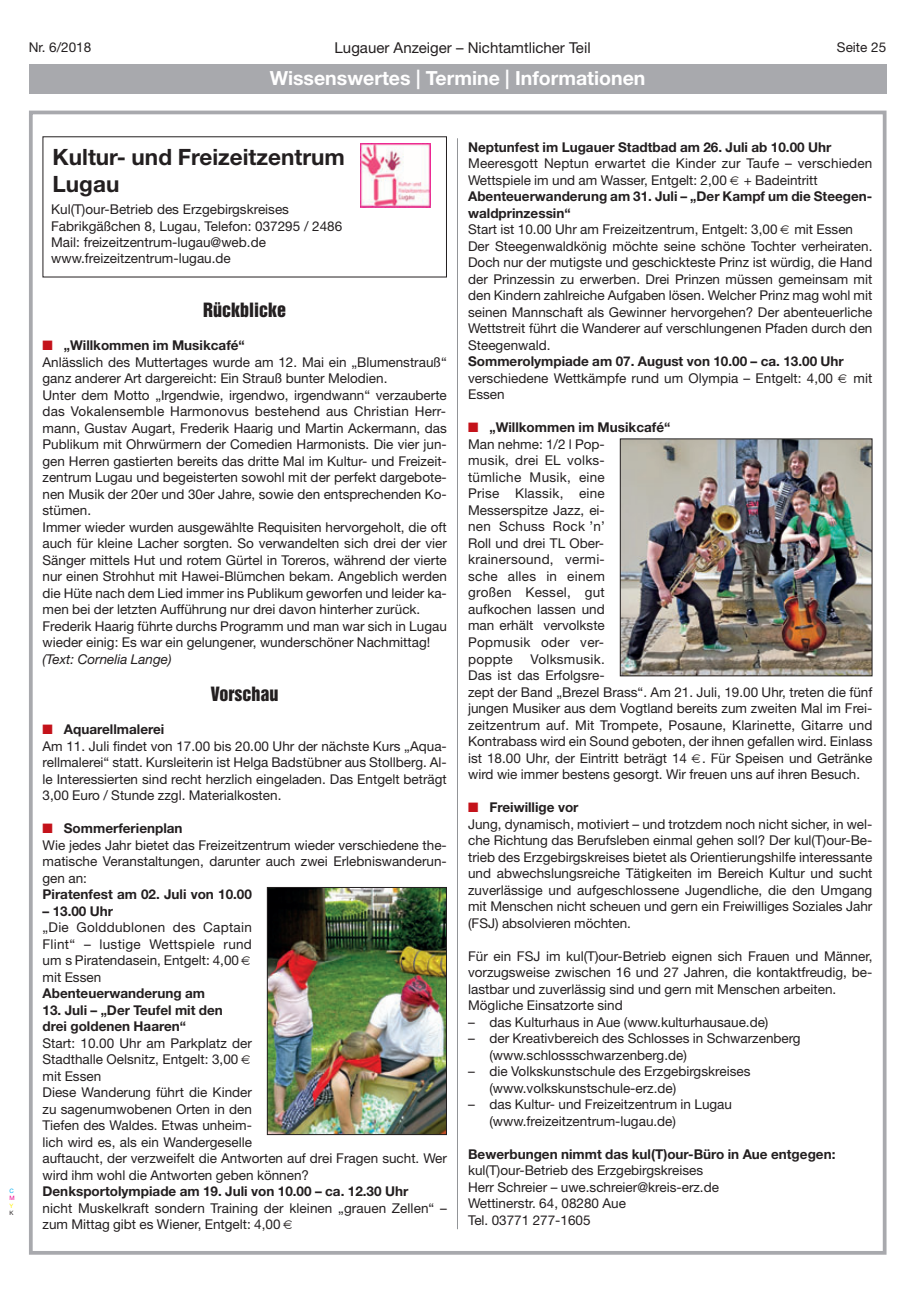
<style>
.page{position:relative;width:915px;height:1293px;background:#fff}
.page>*{position:absolute;margin:0;border:0;box-sizing:border-box;transform-origin:0 0}
.t1{font:700 22.5px/27px "Helvetica Neue";color:#231f20}
.t2{font:700 19.5px "Helvetica Neue";color:#fff}
.t3{font:18px "Helvetica Inserat";color:#231f20}
.t4{font:15px "Helvetica Neue";color:#231f20}
.t5{font:13.5px/16.5px "Helvetica Neue";color:#231f20}
.t6{font:700 13.5px/16.5px "Helvetica Neue";color:#231f20}
.t7{font:13.5px/16.5px "Helvetica Neue";letter-spacing:.02em;color:#231f20}
.t8{font:italic 13.5px "Helvetica Neue";color:#231f20}
.t9{font:6px "Helvetica Neue";color:#00aeef}
.t10{font:6px "Helvetica Neue";color:#ed028c}
.t11{font:6px "Helvetica Neue";color:#fff101}
.t12{font:6px "Helvetica Neue";color:#231f20}
.s1{color:#c4121a}
.s2{font-weight:700}
</style>
<div class="page">
<div style="left:29px;top:64px;width:857px;height:30px;background:#a8a9ad"></div>
<div style="left:29px;top:111px;width:857px;height:1143px;border:4px solid #a8a9ad"></div>
<img style="left:360px;top:143px;width:70px;height:64px">
<img style="left:269px;top:889px;width:175px;height:244px">
<div style="left:267px;top:887px;width:179px;height:248px;border:1px solid #231f20"></div>
<img style="left:621px;top:440px;width:249px;height:234px">
<div style="left:619px;top:438px;width:253px;height:238px;border:1px solid #231f20"></div>
<hr style="left:457px;top:138px;width:1px;height:1091px;background:#939598">
<p class="t5" style="left:29px;top:40px;width:64px">Nr. 6/2018</p>
<p class="t4" style="left:334px;top:42px;width:257px">Lugauer Anzeiger – Nichtamtlicher Teil</p>
<p class="t5" style="left:836px;top:40px;width:51px">Seite 25</p>
<h2 class="t2" style="left:269px;top:71px;width:377px">Wissenswertes | Termine | Informationen</h2>
<p class="t9" style="left:9px;top:1188px;width:6px">C</p>
<p class="t10" style="left:9px;top:1196px;width:7px">M</p>
<p class="t11" style="left:9px;top:1203px;width:5px">Y</p>
<p class="t12" style="left:9px;top:1210px;width:6px">K</p>
<h1 class="t1" style="left:53px;top:145px;width:294px">Kultur- und Freizeitzentrum<br>Lugau</h1>
<p class="t5" style="left:51px;top:203px;width:292px">Kul(T)our-Betrieb des Erzgebirgskreises Fabrikgäßchen 8, Lugau, Telefon: 037295 / 2486<br>Mail: freizeitzentrum-lugau@web.de www.freizeitzentrum-lugau.de</p>
<h3 class="t3" style="left:203px;top:303px;width:85px">Rückblicke</h3>
<p class="t5" style="left:43px;top:338px;width:405px"><span class="s1">■</span> <span class="s2">„Willkommen im Musikcafé“<br></span>Anlässlich des Muttertages wurde am 12. Mai ein „Blumenstrauß“ ganz anderer Art dargereicht: Ein Strauß bunter Melodien.<br>Unter dem Motto „Irgendwie, irgendwo, irgendwann“ verzauberte das Vokalensemble Harmonovus bestehend aus Christian Herr&shy;mann, Gustav Augart, Frederik Haarig und Martin Ackermann, das Publikum mit Ohrwürmern der Comedien Harmonists. Die vier jun&shy;gen Herren gastierten bereits das dritte Mal im Kultur- und Freizeit&shy;zentrum Lugau und begeisterten sowohl mit der perfekt dargebote&shy;nen Musik der 20er und 30er Jahre, sowie den entsprechenden Ko&shy;stümen.<br>Immer wieder wurden ausgewählte Requisiten hervorgeholt, die oft auch für kleine Lacher sorgten. So verwandelten sich drei der vier Sänger mittels Hut und rotem Gürtel in Toreros, während der vierte nur einen Strohhut mit Hawei-Blümchen bekam. Angeblich werden die Hüte nach dem Lied immer ins Publikum geworfen und leider ka&shy;men bei der letzten Aufführung nur drei davon hinterher zurück.<br>Frederik Haarig führte durchs Programm und man war sich in Lugau wieder einig: Es war ein gelungener, wunderschöner Nachmittag!</p>
<p class="t8" style="left:43px;top:654px;width:130px">(Text: Cornelia Lange)</p>
<h3 class="t3" style="left:211px;top:686px;width:69px">Vorschau</h3>
<p class="t5" style="left:43px;top:722px;width:405px"><span class="s1">■</span> <span class="s2">Aquarellmalerei<br></span>Am 11. Juli findet von 17.00 bis 20.00 Uhr der nächste Kurs „Aqua&shy;rellmalerei“ statt. Kursleiterin ist Helga Badstübner aus Stollberg. Al&shy;le Interessierten sind recht herzlich eingeladen. Das Entgelt beträgt 3,00 Euro / Stunde zzgl. Materialkosten.</p>
<p class="t5" style="left:43px;top:821px;width:405px"><span class="s1">■</span> <span class="s2">Sommerferienplan<br></span>Wie jedes Jahr bietet das Freizeitzentrum wieder verschiedene the&shy;matische Veranstaltungen, darunter auch zwei Erlebniswanderun&shy;gen an:</p>
<p class="t6" style="left:43px;top:887px;width:211px">Piratenfest am 02. Juli von 10.00</p>
<p class="t6" style="left:43px;top:904px;width:72px">– 13.00 Uhr</p>
<p class="t7" style="left:43px;top:920px;width:211px">„Die Golddublonen des Captain<br>Flint“ – lustige Wettspiele rund um s Piratendasein, Entgelt: 4,00 mit Essen</p>
<p class="t6" style="left:43px;top:986px;width:164px">Abenteuerwanderung am</p>
<p class="t6" style="left:43px;top:1003px;width:182px">13. Juli – „Der Teufel mit den drei goldenen Haaren“</p>
<p class="t5" style="left:43px;top:1036px;width:405px">Start: 10.00 Uhr am Parkplatz der<br>Stadthalle Oelsnitz, Entgelt: 3,00<br>mit Essen<br>Diese Wanderung führt die Kinder<br>zu sagenumwobenen Orten in den<br>Tiefen des Waldes. Etwas unheim-<br>lich wird es, als ein Wandergeselle<br>auftaucht, der verzweifelt die Antworten auf drei Fragen sucht. Wer wird ihm wohl die Antworten geben können?</p>
<p class="t6" style="left:43px;top:1184px;width:367px">Denksportolympiade am 19. Juli von 10.00 – ca. 12.30 Uhr</p>
<p class="t5" style="left:43px;top:1201px;width:405px">nicht Muskelkraft sondern Training der kleinen „grauen Zellen“ – zum Mittag gibt es Wiener, Entgelt: 4,00</p>
<p class="t6" style="left:468px;top:140px;width:364px">Neptunfest im Lugauer Stadtbad am 26. Juli ab 10.00 Uhr</p>
<p class="t5" style="left:468px;top:157px;width:405px">Meeresgott Neptun erwartet die Kinder zur Taufe – verschieden<br>Wettspiele im und am Wasser, Entgelt: 2,00 + Badeintritt</p>
<p class="t6" style="left:468px;top:189px;width:405px">Abenteuerwanderung am 31. Juli – „Der Kampf um die Steegen&shy;waldprinzessin“</p>
<p class="t5" style="left:468px;top:223px;width:405px">Start ist 10.00 Uhr am Freizeitzentrum, Entgelt: 3,00 mit Essen Der Steegenwaldkönig möchte seine schöne Tochter verheiraten.<br>Doch nur der mutigste und geschickteste Prinz ist würdig, die Hand der Prinzessin zu erwerben. Drei Prinzen müssen gemeinsam mit den Kindern zahlreiche Aufgaben lösen. Welcher Prinz mag wohl mit seinen Mannschaft als Gewinner hervorgehen? Der abenteuerliche Wettstreit führt die Wanderer auf verschlungenen Pfaden durch den Steegenwald.</p>
<p class="t6" style="left:468px;top:354px;width:377px">Sommerolympiade am 07. August von 10.00 – ca. 13.00 Uhr</p>
<p class="t5" style="left:468px;top:371px;width:366px">verschiedene Wettkämpfe rund um Olympia – Entgelt: 4,00</p>
<p class="t5" style="left:853px;top:371px;width:20px">mit</p>
<p class="t5" style="left:468px;top:388px;width:38px">Essen</p>
<p class="t7" style="left:468px;top:421px;width:204px"><span class="s1">■</span> <span class="s2">„Willkommen im Musikcafé“<br></span>Man nehme: 1/2 l Pop-<br>musik, drei EL volks-<br>tümliche Musik, eine<br>Prise Klassik, eine<br>Messerspitze Jazz, ei-<br>nen Schuss Rock ’n’<br>Roll und drei TL Ober&shy;krainersound, vermi-<br>sche alles in einem<br>großen Kessel, gut aufkochen lassen und<br>man erhält vervolkste<br>Popmusik oder ver-<br>poppte</p>
<p class="t5" style="left:468px;top:652px;width:405px;text-indent:62px">Volksmusik.<br>Das ist das Erfolgsre-<br>zept der Band „Brezel Brass“. Am 21. Juli, 19.00 Uhr, treten die fünf jungen Musiker aus dem Vogtland bereits zum zweiten Mal im Frei&shy;zeitzentrum auf. Mit Trompete, Posaune, Klarinette, Gitarre und Kontrabass wird ein Sound geboten, der ihnen gefallen wird. Einlass ist 18.00 Uhr, der Eintritt beträgt 14 . Für Speisen und Getränke wird wie immer bestens gesorgt. Wir freuen uns auf ihren Besuch.</p>
<p class="t5" style="left:468px;top:800px;width:405px"><span class="s1">■</span> <span class="s2">Freiwillige vor<br></span>Jung, dynamisch, motiviert – und trotzdem noch nicht sicher, in wel&shy;che Richtung das Berufsleben einmal gehen soll? Der kul(T)our-Be&shy;trieb des Erzgebirgskreises bietet als Orientierungshilfe interessante und abwechslungsreiche Tätigkeiten im Bereich Kultur und sucht zuverlässige und aufgeschlossene Jugendliche, die den Umgang mit Menschen nicht scheuen und gern ein Freiwilliges Soziales Jahr (FSJ) absolvieren möchten.</p>
<p class="t5" style="left:468px;top:949px;width:405px">Für ein FSJ im kul(T)our-Betrieb eignen sich Frauen und Männer, vorzugsweise zwischen 16 und 27 Jahren, die kontaktfreudig, be&shy;lastbar und zuverlässig sind und gern mit Menschen arbeiten.<br>Mögliche Einsatzorte sind</p>
<p class="t5" style="left:468px;top:1015px;width:302px">– das Kulturhaus in Aue (www.kulturhausaue.de)</p>
<p class="t5" style="left:489px;top:1031px;width:313px;text-indent:-21px">– der Kreativbereich des Schlosses in Schwarzenberg (www.schlossschwarzenberg.de)</p>
<p class="t5" style="left:489px;top:1064px;width:262px;text-indent:-21px">– die Volkskunstschule des Erzgebirgskreises (www.volkskunstschule-erz.de)</p>
<p class="t5" style="left:489px;top:1097px;width:244px;text-indent:-21px">– das Kultur- und Freizeitzentrum in Lugau (www.freizeitzentrum-lugau.de)</p>
<p class="t6" style="left:468px;top:1146px;width:368px">Bewerbungen nimmt das kul(T)our-Büro in Aue entgegen:</p>
<p class="t5" style="left:468px;top:1163px;width:252px">kul(T)our-Betrieb des Erzgebirgskreises Herr Schreier – uwe.schreier@kreis-erz.de Wettinerstr. 64, 08280 Aue<br>Tel. 03771 277-1605</p>
</div>
